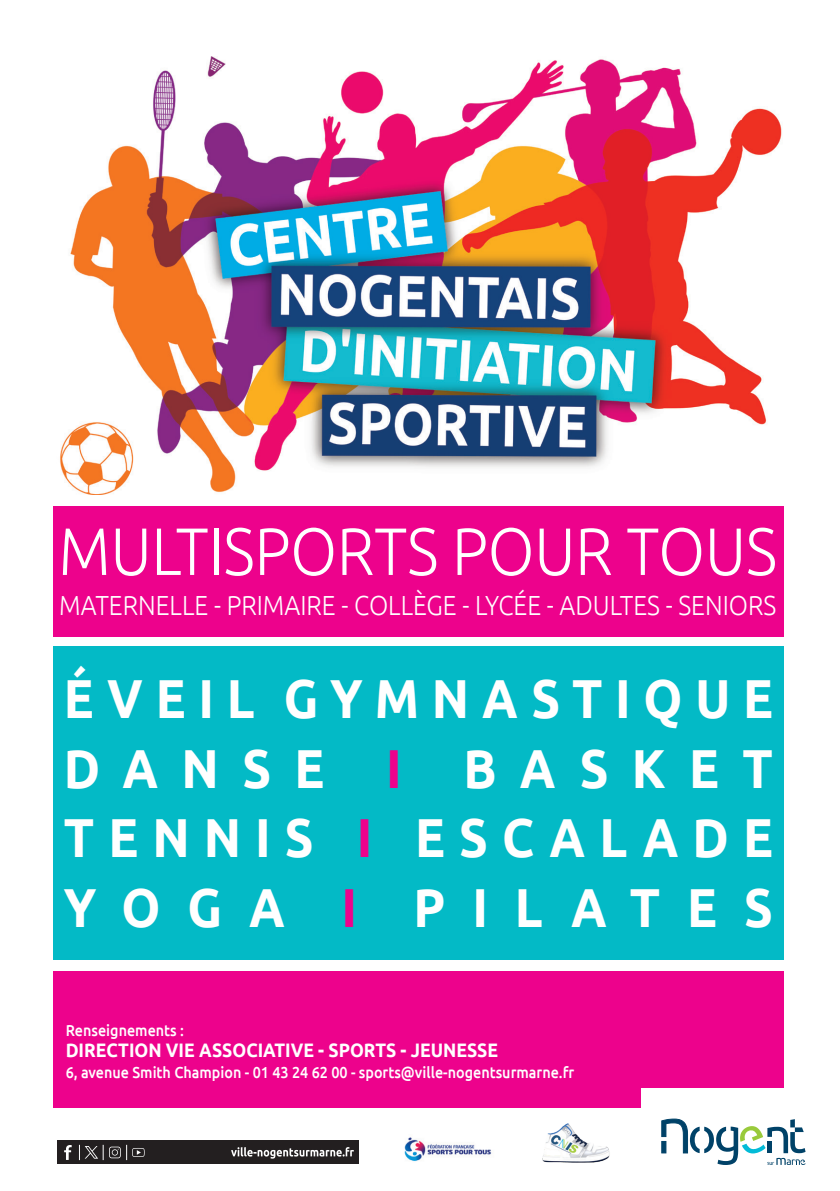
<style>
.page{position:relative;width:840px;height:1191px;background:#fff}
.page>*{position:absolute;margin:0;border:0;box-sizing:border-box;transform-origin:0 0}
.t1{font:300 66.8px "Ubuntu";color:#fff;scale:.9 1}
.t2{font:700 55px/69.4px "Ubuntu";letter-spacing:.3em;color:#fff;text-align:justify;scale:.9 1}
.t3{font:300 27.6px "Ubuntu";color:#fff;scale:.9 1}
.t4{font:700 19.4px "Ubuntu";color:#fff;scale:.9 1}
.t5{font:500 16px "Ubuntu";color:#fff;scale:.9 1}
.s1{color:#ed028c}
</style>
<div class="page">
<div style="left:53px;top:970px;width:730px;height:137px;background:#ed028c"></div>
<img style="left:542px;top:1123px;width:68px;height:40px">
<img style="left:404px;top:1137px;width:88px;height:25px">
<div style="left:53px;top:506px;width:730px;height:131px;background:#ed028c"></div>
<div style="left:53px;top:646px;width:730px;height:314px;background:#03bac6"></div>
<img style="left:60px;top:57px;width:722px;height:438px">
<div style="left:641px;top:1088px;width:181px;height:85px;background:#fff"></div>
<svg style="left:661px;top:1118px;width:144px;height:47px"></svg>
<div style="left:57px;top:1140px;width:301px;height:24px;background:#231f20"></div>
<svg style="left:231px;top:1147px;width:123px;height:11px"></svg>
<svg style="left:64px;top:1145px;width:8px;height:15px"></svg>
<svg style="left:79px;top:1144px;width:66px;height:16px"></svg>
<h1 class="t1" style="left:58px;top:511px;width:799px">MULTISPORTS POUR TOUS</h1>
<h3 class="t3" style="left:59px;top:588px;width:798px">MATERNELLE - PRIMAIRE - COLLÈGE - LYCÉE - ADULTES - SENIORS</h3>
<h2 class="t2" style="left:64px;top:663px;width:789px">ÉVEIL GYMNASTIQUE DANSE <span class="s1">I</span> BASKET TENNIS <span class="s1">I</span> ESCALADE YOGA <span class="s1">I</span> PILATES</h2>
<p class="t5" style="left:66px;top:1019px;width:133px">Renseignements :</p>
<p class="t4" style="left:66px;top:1038px;width:481px">DIRECTION VIE ASSOCIATIVE - SPORTS - JEUNESSE</p>
<p class="t5" style="left:66px;top:1061px;width:566px">6, avenue Smith Champion - 01 43 24 62 00 - sports@ville-nogentsurmarne.fr</p>
</div>
